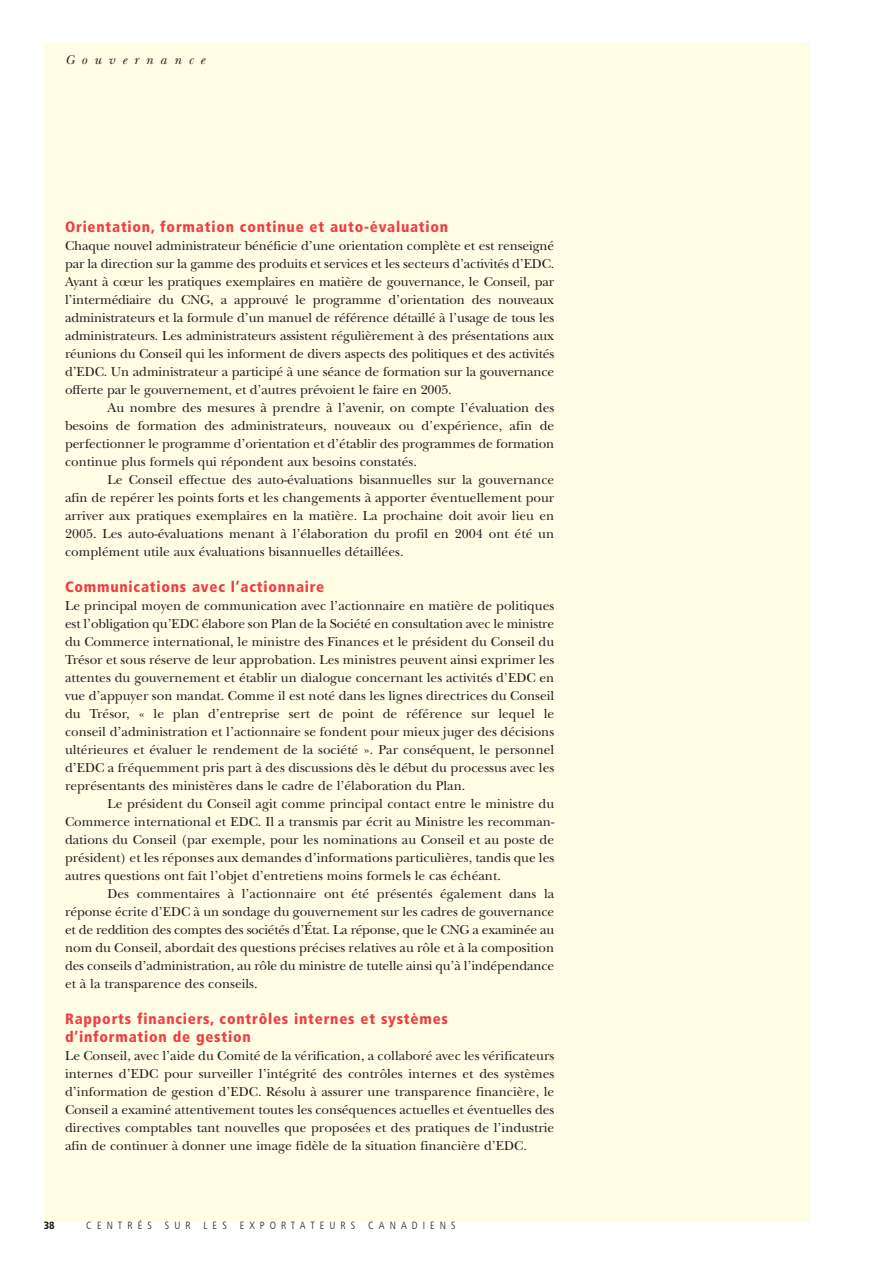
<style>
.page{position:relative;width:893px;height:1263px;background:#fff}
.page>*{position:absolute;margin:0;border:0;box-sizing:border-box;transform-origin:0 0}
.t1{font:900 condensed 15px/18px "Frutiger";letter-spacing:.05em;color:#ef3e42}
.t2{font:13.5px/18px "New Baskerville";color:#231f20;text-align:justify}
.t3{font:italic 13.5px "New Baskerville";letter-spacing:.52em;color:#231f20}
.t4{font:300 condensed 10.5px "Frutiger";letter-spacing:.48em;color:#231f20}
.t5{font:900 condensed 10.5px "Frutiger";color:#231f20}
</style>
<div class="page">
<div style="left:44px;top:43px;width:766px;height:1178px;background:#fffde4"></div>
<p class="t3" style="left:65px;top:55px;width:141px">Gouvernance</p>
<p class="t1" style="left:65px;top:219px;width:385px">Orientation, formation continue et auto-évaluation</p>
<p class="t2" style="left:65px;top:238px;width:491px">Chaque nouvel administrateur bénéficie d’une orientation complète et est renseigné par la direction sur la gamme des produits et services et les secteurs d’activités d’EDC.<br>Ayant à cœur les pratiques exemplaires en matière de gouvernance, le Conseil, par l’intermédiaire du CNG, a approuvé le programme d’orientation des nouveaux administrateurs et la formule d’un manuel de référence détaillé à l’usage de tous les administrateurs. Les administrateurs assistent régulièrement à des présentations aux réunions du Conseil qui les informent de divers aspects des politiques et des activités d’EDC. Un administrateur a participé à une séance de formation sur la gouvernance offerte par le gouvernement, et d’autres prévoient le faire en 2005.</p>
<p class="t2" style="left:65px;top:400px;width:491px;text-indent:43px">Au nombre des mesures à prendre à l’avenir, on compte l’évaluation des besoins de formation des administrateurs, nouveaux ou d’expérience, afin de perfectionner le programme d’orientation et d’établir des programmes de formation continue plus formels qui répondent aux besoins constatés.</p>
<p class="t2" style="left:65px;top:472px;width:491px;text-indent:43px">Le Conseil effectue des auto-évaluations bisannuelles sur la gouvernance afin de repérer les points forts et les changements à apporter éventuellement pour arriver aux pratiques exemplaires en la matière. La prochaine doit avoir lieu en 2005. Les auto-évaluations menant à l’élaboration du profil en 2004 ont été un complément utile aux évaluations bisannuelles détaillées.</p>
<p class="t1" style="left:65px;top:579px;width:261px">Communications avec l’actionnaire</p>
<p class="t2" style="left:65px;top:598px;width:491px">Le principal moyen de communication avec l’actionnaire en matière de politiques est l’obligation qu’EDC élabore son Plan de la Société en consultation avec le ministre du Commerce international, le ministre des Finances et le président du Conseil du Trésor et sous réserve de leur approbation. Les ministres peuvent ainsi exprimer les attentes du gouvernement et établir un dialogue concernant les activités d’EDC en vue d’appuyer son mandat. Comme il est noté dans les lignes directrices du Conseil du Trésor, « le plan d’entreprise sert de point de référence sur lequel le conseil d’administration et l’actionnaire se fondent pour mieux juger des décisions ultérieures et évaluer le rendement de la société ». Par conséquent, le personnel d’EDC a fréquemment pris part à des discussions dès le début du processus avec les représentants des ministères dans le cadre de l’élaboration du Plan.</p>
<p class="t2" style="left:65px;top:796px;width:491px;text-indent:43px">Le président du Conseil agit comme principal contact entre le ministre du Commerce international et EDC. Il a transmis par écrit au Ministre les recomman&shy;dations du Conseil (par exemple, pour les nominations au Conseil et au poste de président) et les réponses aux demandes d’informations particulières, tandis que les autres questions ont fait l’objet d’entretiens moins formels le cas échéant.</p>
<p class="t2" style="left:65px;top:886px;width:491px;text-indent:43px">Des commentaires à l’actionnaire ont été présentés également dans la réponse écrite d’EDC à un sondage du gouvernement sur les cadres de gouvernance et de reddition des comptes des sociétés d’État. La réponse, que le CNG a examinée au nom du Conseil, abordait des questions précises relatives au rôle et à la composition des conseils d’administration, au rôle du ministre de tutelle ainsi qu’à l’indépendance et à la transparence des conseils.</p>
<p class="t1" style="left:65px;top:1011px;width:384px">Rapports financiers, contrôles internes et systèmes d’information de gestion</p>
<p class="t2" style="left:65px;top:1048px;width:491px">Le Conseil, avec l’aide du Comité de la vérification, a collaboré avec les vérificateurs internes d’EDC pour surveiller l’intégrité des contrôles internes et des systèmes d’information de gestion d’EDC. Résolu à assurer une transparence financière, le Conseil a examiné attentivement toutes les conséquences actuelles et éventuelles des directives comptables tant nouvelles que proposées et des pratiques de l’industrie afin de continuer à donner une image fidèle de la situation financière d’EDC.</p>
<p class="t5" style="left:44px;top:1221px;width:12px">38</p>
<p class="t4" style="left:86px;top:1221px;width:371px">CENTRÉS SUR LES EXPORTATEURS CANADIENS</p>
</div>
